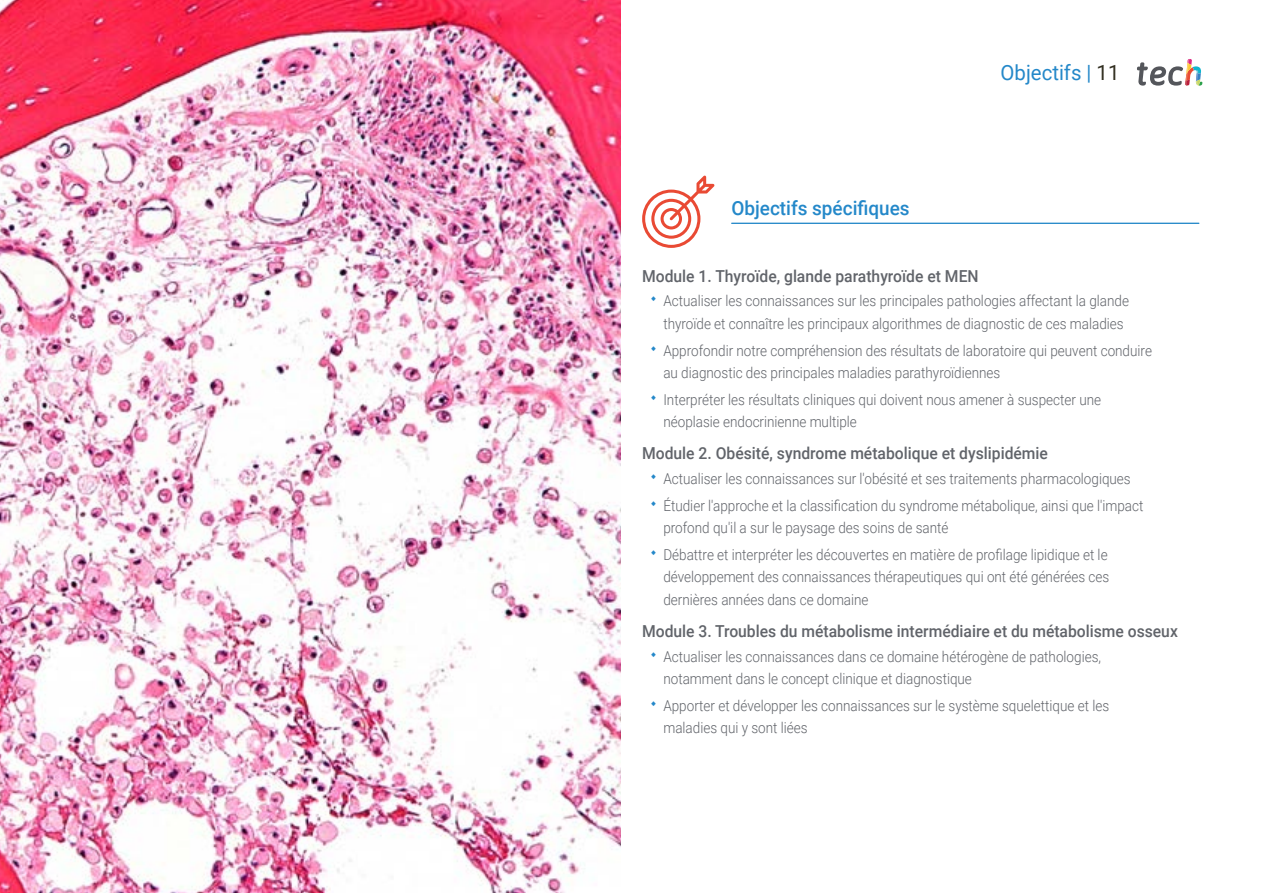
<style>
.page{position:relative;width:1263px;height:893px;background:#fff}
.page>*{position:absolute;margin:0;border:0;box-sizing:border-box;transform-origin:0 0}
.t1{font:21px "Roboto";color:#2488c9}
.t2{font:500 19.5px "Roboto";color:#2488c9}
.t3{font:500 16.5px "Roboto";color:#61646a;scale:.95 1}
.t4{font:300 15px/22.5px "Roboto";color:#61646a;scale:.9 1}
.s1{color:#312e20}
</style>
<div class="page">
<svg style="left:1137px;top:59px;width:65px;height:27px"></svg>
<svg style="left:642px;top:175px;width:72px;height:73px"></svg>
<hr style="left:731px;top:223px;width:468px;height:1px;background:#2488c9">
<img style="left:0;top:0;width:621px;height:893px">
<h2 class="t2" style="left:731px;top:194px;width:180px">Objectifs spécifiques</h2>
<h1 class="t1" style="left:1000px;top:57px;width:120px">Objectifs | <span class="s1">11</span></h1>
<p class="t3" style="left:642px;top:264px;width:356px">Module 1. Thyroïde, glande parathyroïde et MEN</p>
<p class="t4" style="left:663px;top:289px;width:519px">Actualiser les connaissances sur les principales pathologies affectant la glande thyroïde et connaître les principaux algorithmes de diagnostic de ces maladies</p>
<p class="t4" style="left:663px;top:338px;width:544px">Approfondir notre compréhension des résultats de laboratoire qui peuvent conduire au diagnostic des principales maladies parathyroïdiennes</p>
<p class="t4" style="left:663px;top:388px;width:488px">Interpréter les résultats cliniques qui doivent nous amener à suspecter une néoplasie endocrinienne multiple</p>
<p class="t3" style="left:642px;top:442px;width:429px">Module 2. Obésité, syndrome métabolique et dyslipidémie</p>
<p class="t4" style="left:663px;top:465px;width:535px;line-height:26.7px">Actualiser les connaissances sur l'obésité et ses traitements pharmacologiques<br>Étudier l'approche et la classification du syndrome métabolique, ainsi que l'impact</p>
<p class="t4" style="left:663px;top:514px;width:495px;line-height:26.7px">profond qu'il a sur le paysage des soins de santé<br>Débattre et interpréter les découvertes en matière de profilage lipidique et le</p>
<p class="t4" style="left:663px;top:565px;width:497px">développement des connaissances thérapeutiques qui ont été générées ces dernières années dans ce domaine</p>
<p class="t3" style="left:642px;top:620px;width:565px">Module 3. Troubles du métabolisme intermédiaire et du métabolisme osseux</p>
<p class="t4" style="left:663px;top:644px;width:488px">Actualiser les connaissances dans ce domaine hétérogène de pathologies, notamment dans le concept clinique et diagnostique</p>
<p class="t4" style="left:663px;top:694px;width:497px">Apporter et développer les connaissances sur le système squelettique et les maladies qui y sont liées</p>
</div>
